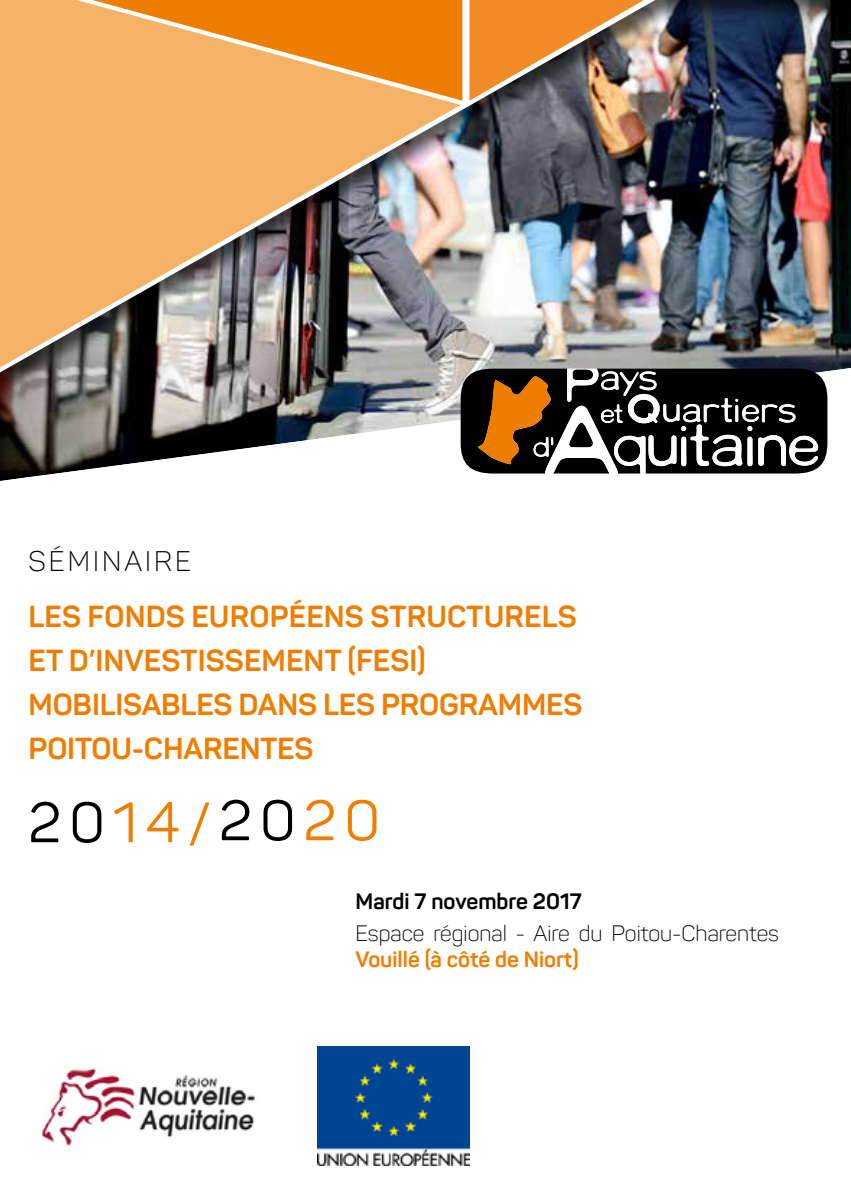
<style>
.page{position:relative;width:851px;height:1191px;background:#fff}
.page>*{position:absolute;margin:0;border:0;box-sizing:border-box;transform-origin:0 0}
.t1{font:56px "Panton";letter-spacing:.145em;color:#ef7d00}
.t2{font:700 30px/44px "Panton";color:#ef7d00}
.t3{font:300 28px "Panton";letter-spacing:.11em;color:#000}
.t4{font:300 22px "Panton";color:#000}
.t5{font:700 22px "Panton";color:#ef7d00}
.t6{font:700 22px "Panton";letter-spacing:.005em;color:#000}
.s1{color:#000}
</style>
<div class="page">
<img style="left:0;top:0;width:850px;height:481px">
<img style="left:469px;top:0;width:174px;height:101px">
<img style="left:0;top:0;width:460px;height:377px">
<img style="left:42px;top:1068px;width:213px;height:78px">
<img style="left:317px;top:1046px;width:152px;height:119px">
<svg style="left:460px;top:369px;width:367px;height:104px"></svg>
<p class="t3" style="left:28px;top:544px;width:164px">SÉMINAIRE</p>
<p class="t2" style="left:28px;top:594px;width:555px">LES FONDS EUROPÉENS STRUCTURELS<br>ET D’INVESTISSEMENT (FESI)<br>MOBILISABLES DANS LES PROGRAMMES<br>POITOU-CHARENTES</p>
<h1 class="t1" style="left:28px;top:788px;width:353px"><span class="s1">20</span>14/<span class="s1">20</span>20</h1>
<p class="t6" style="left:355px;top:887px;width:228px">Mardi 7 novembre 2017</p>
<p class="t4" style="left:355px;top:919px;width:425px">Espace régional - Aire du Poitou-Charentes</p>
<p class="t5" style="left:355px;top:945px;width:225px">Vouillé (à côté de Niort)</p>
</div>
